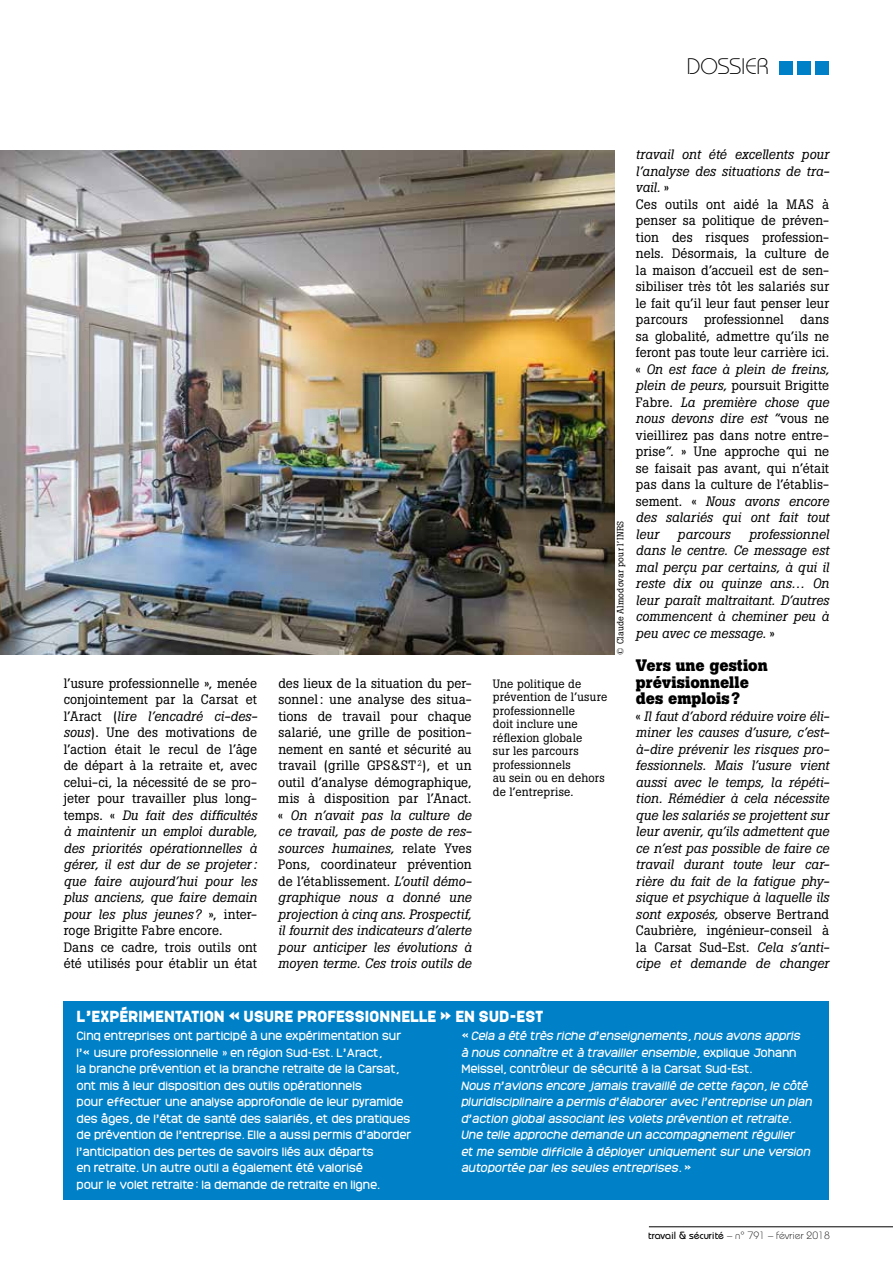
<style>
.page{position:relative;width:893px;height:1263px;background:#fff}
.page>*{position:absolute;margin:0;border:0;box-sizing:border-box;transform-origin:0 0}
.t1{font:300 22.5px "Bauhaus";letter-spacing:-.02em;color:#000}
.t2{font:700 16.5px/16.5px "Boton";color:#000}
.t3{font:900 15px "Monark";letter-spacing:-.02em;color:#fff}
.t4{font:13.5px/16.5px "Boton";letter-spacing:.005em;color:#000}
.t5{font:italic 13.5px/16.5px "Boton";letter-spacing:.005em;color:#000;text-align:justify}
.t6{font:12px/13.5px "Boton";letter-spacing:.01em;color:#000}
.t7{font:11.25px/16.5px "Monark";letter-spacing:-.02em;color:#fff}
.t8{font:italic 11.25px/16.5px "Monark";letter-spacing:-.025em;color:#fff}
.t9{font:300 10.5px "Bauhaus";color:#000}
.t10{font:9px "Boton";letter-spacing:.03em;color:#000}
.s1{font-style:italic}
.s2{font-style:normal}
.s3{font-family:"Boton";font-size:13.5px}
.s4{font-weight:500}
</style>
<div class="page">
<div style="left:779px;top:61px;width:14px;height:13px;background:#0080c7"></div>
<div style="left:797px;top:61px;width:14px;height:13px;background:#0080c7"></div>
<div style="left:815px;top:61px;width:14px;height:13px;background:#0080c7"></div>
<hr style="left:649px;top:1226px;width:244px;height:1px;background:#000">
<div style="left:64px;top:1001px;width:765px;height:198px;background:#0080c7"></div>
<img style="left:0;top:150px;width:615px;height:505px">
<h1 class="t1" style="left:687px;top:53px;width:84px">DOSSIER</h1>
<p class="t4" style="left:64px;top:675px;width:195px">l’usure professionnelle », menée conjointement par la Carsat et l’Aract (<span class="s1">lire l’encadré ci-des&shy;sous</span>). Une des motivations de l’action était le recul de l’âge de départ à la retraite et, avec celui-ci, la nécessité de se pro&shy;jeter pour travailler plus long&shy;temps. « <span class="s1">Du fait des difficultés à maintenir un emploi durable, des priorités opérationnelles à gérer, il est dur de se projeter: que faire aujourd’hui pour les plus anciens, que faire demain pour les plus jeunes?</span> », inter&shy;roge Brigitte Fabre encore.<br>Dans ce cadre, trois outils ont été utilisés pour établir un état</p>
<p class="t4" style="left:278px;top:674px;width:195px;text-align:justify">des lieux de la situation du per&shy;sonnel: une analyse des situa&shy;tions de travail pour chaque salarié, une grille de position&shy;nement en santé et sécurité au travail (grille GPS&amp;ST <sup>2</sup>), et un outil d’analyse démographique, mis à disposition par l’Anact. « <span class="s1">On n’avait pas la culture de ce travail, pas de poste de res&shy;sources humaines,</span> relate Yves Pons, coordinateur prévention de l’établissement. <span class="s1">L’outil démo&shy;graphique nous a donné une projection à cinq ans. Prospectif, il fournit des indicateurs d’alerte pour anticiper les évolutions à moyen terme. Ces trois outils de</span></p>
<p class="t6" style="left:493px;top:677px;width:116px">Une politique de prévention de l’usure professionnelle<br>doit inclure une réflexion globale<br>sur les parcours professionnels<br>au sein ou en dehors de l’entreprise.</p>
<p class="t10" style="left:615px;top:655px;width:135px;rotate:-90deg">© Claude Almodovar pour l’INRS</p>
<p class="t4" style="left:636px;top:147px;width:195px"><span class="s1">travail ont été excellents pour l’analyse des situations de tra&shy;vail.</span> »<br>Ces outils ont aidé la MAS à penser sa politique de préven&shy;tion des risques profession&shy;nels. Désormais, la culture de la maison d’accueil est de sen&shy;sibiliser très tôt les salariés sur le fait qu’il leur faut penser leur parcours professionnel dans sa globalité, admettre qu’ils ne feront pas toute leur carrière ici. « <span class="s1">On est face à plein de freins, plein de peurs,</span> poursuit Brigitte<br>Fabre. <span class="s1">La première chose que nous devons dire est ”</span>vous ne vieillirez pas dans notre entre&shy;prise<span class="s1">”.</span> » Une approche qui ne se faisait pas avant, qui n’était pas dans la culture de l’établis&shy;sement. « <span class="s1">Nous avons encore des salariés qui ont fait tout leur</span></p>
<p class="t5" style="left:636px;top:526px;width:195px;text-indent:113px">professionnel dans le centre. Ce message est mal perçu par certains, à qui il reste dix ou quinze ans… On leur paraît maltraitant. D’autres commencent à cheminer peu à peu avec ce message. <span class="s2">»</span></p>
<p class="t2" style="left:636px;top:657px;width:133px">Vers une gestion prévisionnelle des emplois?</p>
<p class="t5" style="left:636px;top:708px;width:195px"><span class="s2">«</span> Il faut d’abord réduire voire éli&shy;miner les causes d’usure, c’est&shy;à-dire prévenir les risques pro&shy;fessionnels. Mais l’usure vient aussi avec le temps, la répéti&shy;tion. Rémédier à cela nécessite que les salariés se projettent sur leur avenir, qu’ils admettent que ce n’est pas possible de faire ce travail durant toute leur car&shy;rière du fait de la fatigue phy&shy;sique et psychique à laquelle ils sont exposés, <span class="s2">observe Bertrand Caubrière, ingénieur-conseil à la Carsat Sud-Est.</span> Cela s’anti&shy;cipe et demande de changer</p>
<p class="t5" style="left:678px;top:526px;width:54px">parcours</p>
<p class="t3" style="left:77px;top:1006px;width:469px">L’EXPÉRIMENTATION « USURE PROFESSIONNELLE » EN SUD-EST</p>
<p class="t7" style="left:77px;top:1027px;width:337px">Cinq entreprises ont participé à une expérimentation sur l’« usure professionnelle <span class="s3">»</span> en région Sud-Est. L’Aract,<br>la branche prévention et la branche retraite de la Carsat, ont mis à leur disposition des outils opérationnels<br>pour effectuer une analyse approfondie de leur pyramide des âges, de l’état de santé des salariés, et des pratiques de prévention de l’entreprise. Elle a aussi permis d’aborder l’anticipation des pertes de savoirs liés aux départs<br>en retraite. Un autre outil a également été valorisé<br>pour le volet retraite : la demande de retraite en ligne.</p>
<p class="t8" style="left:461px;top:1027px;width:341px"><span class="s2">«</span> Cela a été très riche d’enseignements, nous avons appris à nous connaître et à travailler ensemble, <span class="s2">explique Johann<br>Meissel, contrôleur de sécurité à la Carsat Sud-Est.</span></p>
<p class="t8" style="left:461px;top:1077px;width:352px">Nous n’avions encore jamais travaillé de cette façon, le côté pluridisciplinaire a permis d’élaborer avec l’entreprise un plan d’action global associant les volets prévention et retraite.<br>Une telle approche demande un accompagnement régulier<br>et me semble difficile à déployer uniquement sur une version autoportée par les seules entreprises. <span class="s2">»</span></p>
<p class="t9" style="left:648px;top:1229px;width:183px"><span class="s4">travail &amp; sécurité</span> – n° 791 – février 2018</p>
</div>
